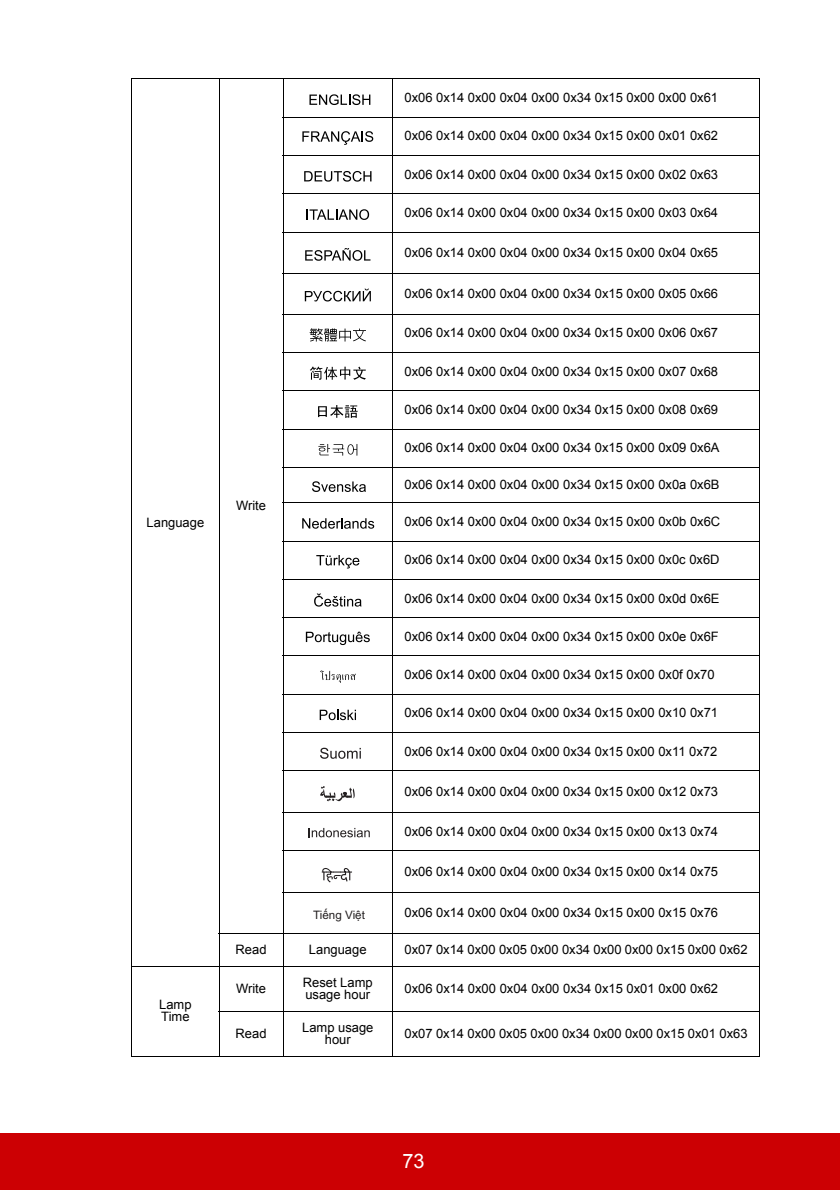
<style>
.page{position:relative;width:840px;height:1190px;background:#fff}
.page>*{position:absolute;margin:0;border:0;box-sizing:border-box;transform-origin:0 0}
.t1{font:20px "Arial";color:#fff}
.t2{font:13px/12px "Arial";color:#000}
.t3{font:11.6px "Arial";color:#231f20}
</style>
<div class="page">
<div style="left:0;top:1133px;width:839px;height:57px;background:#cc0003"></div>
<hr style="left:132px;top:79px;width:1px;height:977px;background:#000">
<hr style="left:219px;top:79px;width:1px;height:977px;background:#000">
<hr style="left:283px;top:79px;width:1px;height:977px;background:#000">
<hr style="left:392px;top:79px;width:1px;height:977px;background:#000">
<hr style="left:759px;top:79px;width:1px;height:977px;background:#000">
<hr style="left:132px;top:79px;width:628px;height:1px;background:#000">
<hr style="left:283px;top:117px;width:477px;height:1px;background:#000">
<hr style="left:283px;top:155px;width:477px;height:1px;background:#000">
<hr style="left:283px;top:193px;width:477px;height:1px;background:#000">
<hr style="left:283px;top:232px;width:477px;height:1px;background:#000">
<hr style="left:283px;top:273px;width:477px;height:1px;background:#000">
<hr style="left:283px;top:314px;width:477px;height:1px;background:#000">
<hr style="left:283px;top:352px;width:477px;height:1px;background:#000">
<hr style="left:283px;top:390px;width:477px;height:1px;background:#000">
<hr style="left:283px;top:429px;width:477px;height:1px;background:#000">
<hr style="left:283px;top:467px;width:477px;height:1px;background:#000">
<hr style="left:283px;top:502px;width:477px;height:1px;background:#000">
<hr style="left:283px;top:541px;width:477px;height:1px;background:#000">
<hr style="left:283px;top:579px;width:477px;height:1px;background:#000">
<hr style="left:283px;top:617px;width:477px;height:1px;background:#000">
<hr style="left:283px;top:656px;width:477px;height:1px;background:#000">
<hr style="left:283px;top:694px;width:477px;height:1px;background:#000">
<hr style="left:283px;top:732px;width:477px;height:1px;background:#000">
<hr style="left:283px;top:771px;width:477px;height:1px;background:#000">
<hr style="left:283px;top:812px;width:477px;height:1px;background:#000">
<hr style="left:283px;top:851px;width:477px;height:1px;background:#000">
<hr style="left:283px;top:892px;width:477px;height:1px;background:#000">
<hr style="left:219px;top:933px;width:541px;height:1px;background:#000">
<hr style="left:132px;top:966px;width:628px;height:1px;background:#000">
<hr style="left:219px;top:1011px;width:541px;height:1px;background:#000">
<hr style="left:132px;top:1056px;width:628px;height:1px;background:#000">
<svg style="left:309px;top:94px;width:61px;height:11px"></svg>
<svg style="left:302px;top:131px;width:71px;height:14px"></svg>
<svg style="left:304px;top:171px;width:68px;height:11px"></svg>
<svg style="left:307px;top:209px;width:62px;height:11px"></svg>
<svg style="left:305px;top:248px;width:65px;height:13px"></svg>
<svg style="left:305px;top:289px;width:66px;height:13px"></svg>
<svg style="left:310px;top:328px;width:56px;height:14px"></svg>
<svg style="left:310px;top:367px;width:56px;height:13px"></svg>
<svg style="left:318px;top:405px;width:40px;height:13px"></svg>
<svg style="left:318px;top:444px;width:39px;height:12px"></svg>
<svg style="left:312px;top:481px;width:54px;height:11px"></svg>
<svg style="left:302px;top:518px;width:72px;height:11px"></svg>
<svg style="left:316px;top:555px;width:43px;height:13px"></svg>
<svg style="left:314px;top:594px;width:48px;height:13px"></svg>
<svg style="left:306px;top:632px;width:64px;height:13px"></svg>
<svg style="left:320px;top:671px;width:36px;height:12px"></svg>
<svg style="left:320px;top:710px;width:36px;height:10px"></svg>
<svg style="left:320px;top:748px;width:41px;height:11px"></svg>
<svg style="left:320px;top:786px;width:35px;height:15px"></svg>
<svg style="left:308px;top:828px;width:62px;height:9px"></svg>
<svg style="left:322px;top:868px;width:30px;height:14px"></svg>
<p class="t2" style="left:147px;top:516px;width:59px">Language</p>
<p class="t2" style="left:159px;top:999px;width:34px">Lamp<br>Time</p>
<p class="t2" style="left:236px;top:500px;width:32px">Write</p>
<p class="t3" style="left:313px;top:908px;width:53px">Tiếng Việt</p>
<p class="t2" style="left:405px;top:92px;width:315px">0x06 0x14 0x00 0x04 0x00 0x34 0x15 0x00 0x00 0x61</p>
<p class="t2" style="left:405px;top:130px;width:315px">0x06 0x14 0x00 0x04 0x00 0x34 0x15 0x00 0x01 0x62</p>
<p class="t2" style="left:405px;top:168px;width:315px">0x06 0x14 0x00 0x04 0x00 0x34 0x15 0x00 0x02 0x63</p>
<p class="t2" style="left:405px;top:207px;width:315px">0x06 0x14 0x00 0x04 0x00 0x34 0x15 0x00 0x03 0x64</p>
<p class="t2" style="left:405px;top:246px;width:315px">0x06 0x14 0x00 0x04 0x00 0x34 0x15 0x00 0x04 0x65</p>
<p class="t2" style="left:405px;top:288px;width:315px">0x06 0x14 0x00 0x04 0x00 0x34 0x15 0x00 0x05 0x66</p>
<p class="t2" style="left:405px;top:327px;width:315px">0x06 0x14 0x00 0x04 0x00 0x34 0x15 0x00 0x06 0x67</p>
<p class="t2" style="left:405px;top:365px;width:315px">0x06 0x14 0x00 0x04 0x00 0x34 0x15 0x00 0x07 0x68</p>
<p class="t2" style="left:405px;top:404px;width:315px">0x06 0x14 0x00 0x04 0x00 0x34 0x15 0x00 0x08 0x69</p>
<p class="t2" style="left:405px;top:442px;width:316px">0x06 0x14 0x00 0x04 0x00 0x34 0x15 0x00 0x09 0x6A</p>
<p class="t2" style="left:405px;top:479px;width:316px">0x06 0x14 0x00 0x04 0x00 0x34 0x15 0x00 0x0a 0x6B</p>
<p class="t2" style="left:405px;top:516px;width:317px">0x06 0x14 0x00 0x04 0x00 0x34 0x15 0x00 0x0b 0x6C</p>
<p class="t2" style="left:405px;top:554px;width:316px">0x06 0x14 0x00 0x04 0x00 0x34 0x15 0x00 0x0c 0x6D</p>
<p class="t2" style="left:405px;top:592px;width:316px">0x06 0x14 0x00 0x04 0x00 0x34 0x15 0x00 0x0d 0x6E</p>
<p class="t2" style="left:405px;top:630px;width:316px">0x06 0x14 0x00 0x04 0x00 0x34 0x15 0x00 0x0e 0x6F</p>
<p class="t2" style="left:405px;top:669px;width:311px">0x06 0x14 0x00 0x04 0x00 0x34 0x15 0x00 0x0f 0x70</p>
<p class="t2" style="left:405px;top:707px;width:315px">0x06 0x14 0x00 0x04 0x00 0x34 0x15 0x00 0x10 0x71</p>
<p class="t2" style="left:405px;top:745px;width:314px">0x06 0x14 0x00 0x04 0x00 0x34 0x15 0x00 0x11 0x72</p>
<p class="t2" style="left:405px;top:785px;width:315px">0x06 0x14 0x00 0x04 0x00 0x34 0x15 0x00 0x12 0x73</p>
<p class="t2" style="left:405px;top:826px;width:315px">0x06 0x14 0x00 0x04 0x00 0x34 0x15 0x00 0x13 0x74</p>
<p class="t2" style="left:405px;top:865px;width:315px">0x06 0x14 0x00 0x04 0x00 0x34 0x15 0x00 0x14 0x75</p>
<p class="t2" style="left:405px;top:906px;width:315px">0x06 0x14 0x00 0x04 0x00 0x34 0x15 0x00 0x15 0x76</p>
<p class="t2" style="left:236px;top:943px;width:33px">Read</p>
<p class="t2" style="left:309px;top:943px;width:59px">Language</p>
<p class="t2" style="left:405px;top:943px;width:344px">0x07 0x14 0x00 0x05 0x00 0x34 0x00 0x00 0x15 0x00 0x62</p>
<p class="t2" style="left:236px;top:982px;width:32px">Write</p>
<p class="t2" style="left:303px;top:976px;width:71px">Reset Lamp usage hour</p>
<p class="t2" style="left:405px;top:982px;width:315px">0x06 0x14 0x00 0x04 0x00 0x34 0x15 0x01 0x00 0x62</p>
<p class="t2" style="left:236px;top:1027px;width:33px">Read</p>
<p class="t2" style="left:302px;top:1021px;width:73px;text-align:center">Lamp usage hour</p>
<p class="t2" style="left:405px;top:1027px;width:344px">0x07 0x14 0x00 0x05 0x00 0x34 0x00 0x00 0x15 0x01 0x63</p>
<h1 class="t1" style="left:402px;top:1150px;width:24px">73</h1>
</div>
